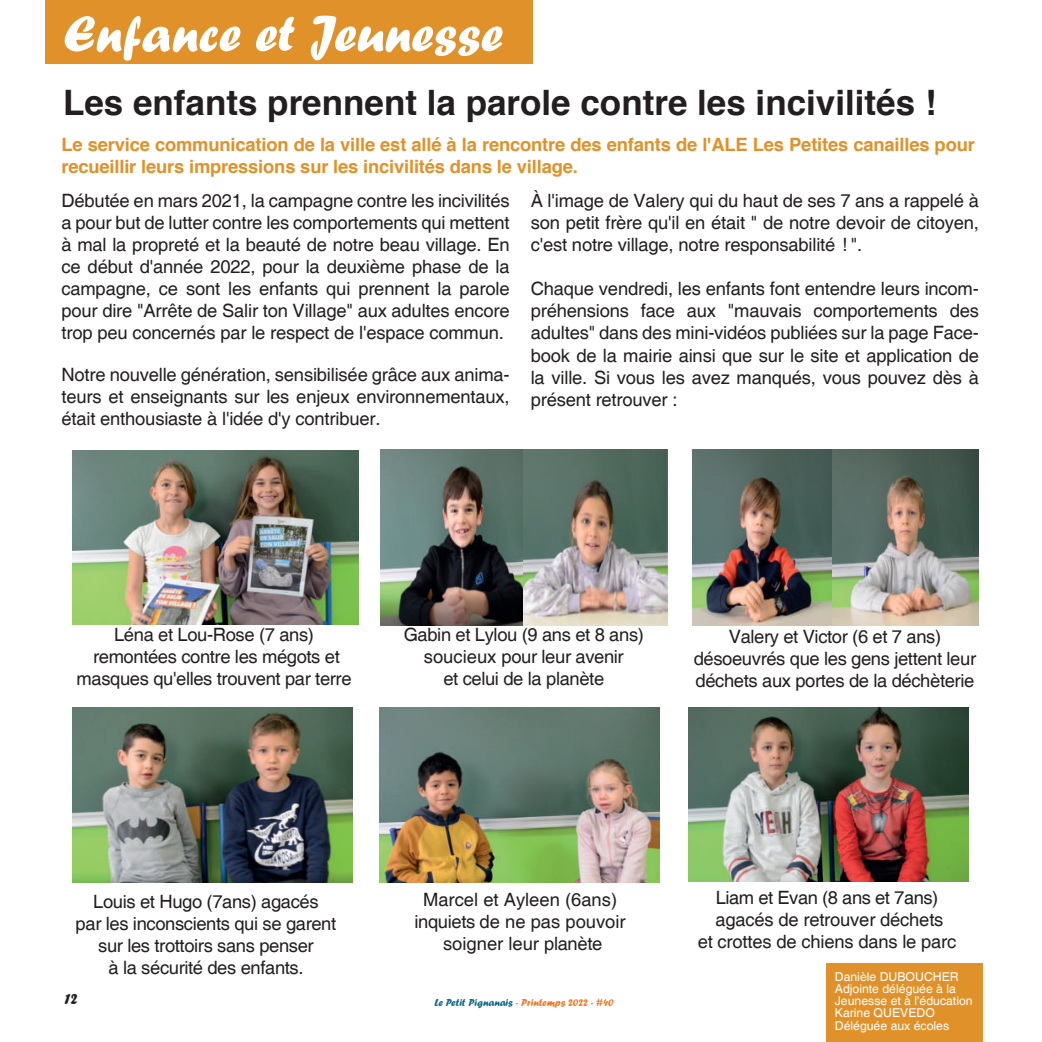
<style>
.page{position:relative;width:1042px;height:1042px;background:#fff}
.page>*{position:absolute;margin:0;border:0;box-sizing:border-box;transform-origin:0 0}
.t1{font:52.5px "Forte";color:#fff}
.t2{font:700 35px "Helvetica";color:#231f20}
.t3{font:18.38px/22.1px "Helvetica";letter-spacing:-.02em;color:#231f20;text-align:center}
.t4{font:700 18.38px/22.1px "Helvetica";letter-spacing:-.01em;color:#e0912a}
.t5{font:18.38px/22.1px "Helvetica";color:#231f20;text-align:center}
.t6{font:15.75px "Forte";color:#231f20}
.t7{font:12.25px/12.2px "Helvetica";color:#fff}
.t8{font:10.5px "Forte";color:#ee7723}
.s1{color:#106a87}
</style>
<div class="page">
<div style="left:45px;top:0;width:487px;height:63px;background:#e0912a"></div>
<div style="left:826px;top:964px;width:156px;height:78px;background:#e0912a"></div>
<img style="left:72px;top:707px;width:280px;height:175px">
<img style="left:72px;top:450px;width:287px;height:175px">
<img style="left:380px;top:449px;width:287px;height:176px">
<img style="left:380px;top:707px;width:280px;height:175px">
<img style="left:689px;top:707px;width:279px;height:174px">
<img style="left:692px;top:449px;width:286px;height:176px">
<h1 class="t1" style="left:63px;top:3px;width:441px">Enfance et Jeunesse</h1>
<h2 class="t2" style="left:63px;top:75px;width:875px">Les enfants prennent la parole contre les incivilités !</h2>
<p class="t4" style="left:61px;top:134px;width:915px">Le service communication de la ville est allé à la rencontre des enfants de l'ALE Les Petites canailles pour recueillir leurs impressions sur les incivilités dans le village.</p>
<p class="t3" style="left:61px;top:190px;width:450px;text-align:justify">Débutée en mars 2021, la campagne contre les incivilités a pour but de lutter contre les comportements qui mettent à mal la propreté et la beauté de notre beau village. En ce début d'année 2022, pour la deuxième phase de la campagne, ce sont les enfants qui prennent la parole pour dire "Arrête de Salir ton Village" aux adultes encore trop peu concernés par le respect de l'espace commun.</p>
<p class="t3" style="left:61px;top:364px;width:450px;text-align:justify">Notre nouvelle génération, sensibilisée grâce aux anima&shy;teurs et enseignants sur les enjeux environnementaux, était enthousiaste à l'idée d'y contribuer.</p>
<p class="t3" style="left:531px;top:190px;width:450px;text-align:justify">À l'image de Valery qui du haut de ses 7 ans a rappelé à son petit frère qu'il en était " de notre devoir de citoyen, c'est notre village, notre responsabilité ! ".</p>
<p class="t3" style="left:531px;top:278px;width:450px;text-align:justify">Chaque vendredi, les enfants font entendre leurs incom&shy;préhensions face aux "mauvais comportements des adultes" dans des mini-vidéos publiées sur la page Face&shy;book de la mairie ainsi que sur le site et application de la ville. Si vous les avez manqués, vous pouvez dès à présent retrouver :</p>
<p class="t3" style="left:77px;top:624px;width:276px">Léna et Lou-Rose (7 ans) remontées contre les mégots et masques qu'elles trouvent par terre</p>
<p class="t3" style="left:404px;top:624px;width:242px">Gabin et Lylou (9 ans et 8 ans) soucieux pour leur avenir<br>et celui de la planète</p>
<p class="t3" style="left:694px;top:626px;width:284px">Valery et Victor (6 et 7 ans) désoeuvrés que les gens jettent leur déchets aux portes de la déchèterie</p>
<p class="t3" style="left:76px;top:891px;width:262px">Louis et Hugo (7ans) agacés<br>par les inconscients qui se garent sur les trottoirs sans penser<br>à la sécurité des enfants.</p>
<p class="t5" style="left:414px;top:889px;width:213px">Marcel et Ayleen (6ans) inquiets de ne pas pouvoir soigner leur planète</p>
<p class="t3" style="left:698px;top:887px;width:260px">Liam et Evan (8 ans et 7ans) agacés de retrouver déchets<br>et crottes de chiens dans le parc</p>
<p class="t7" style="left:835px;top:970px;width:139px">Danièle DUBOUCHER<br>Adjointe déléguée à la<br>Jeunesse et à l'éducation<br>Karine QUEVEDO<br>Déléguée aux écoles</p>
<p class="t6" style="left:64px;top:989px;width:14px">12</p>
<p class="t8" style="left:434px;top:997px;width:181px"><span class="s1">Le Petit Pignanais</span> - Printemps 2022 - #40</p>
</div>
